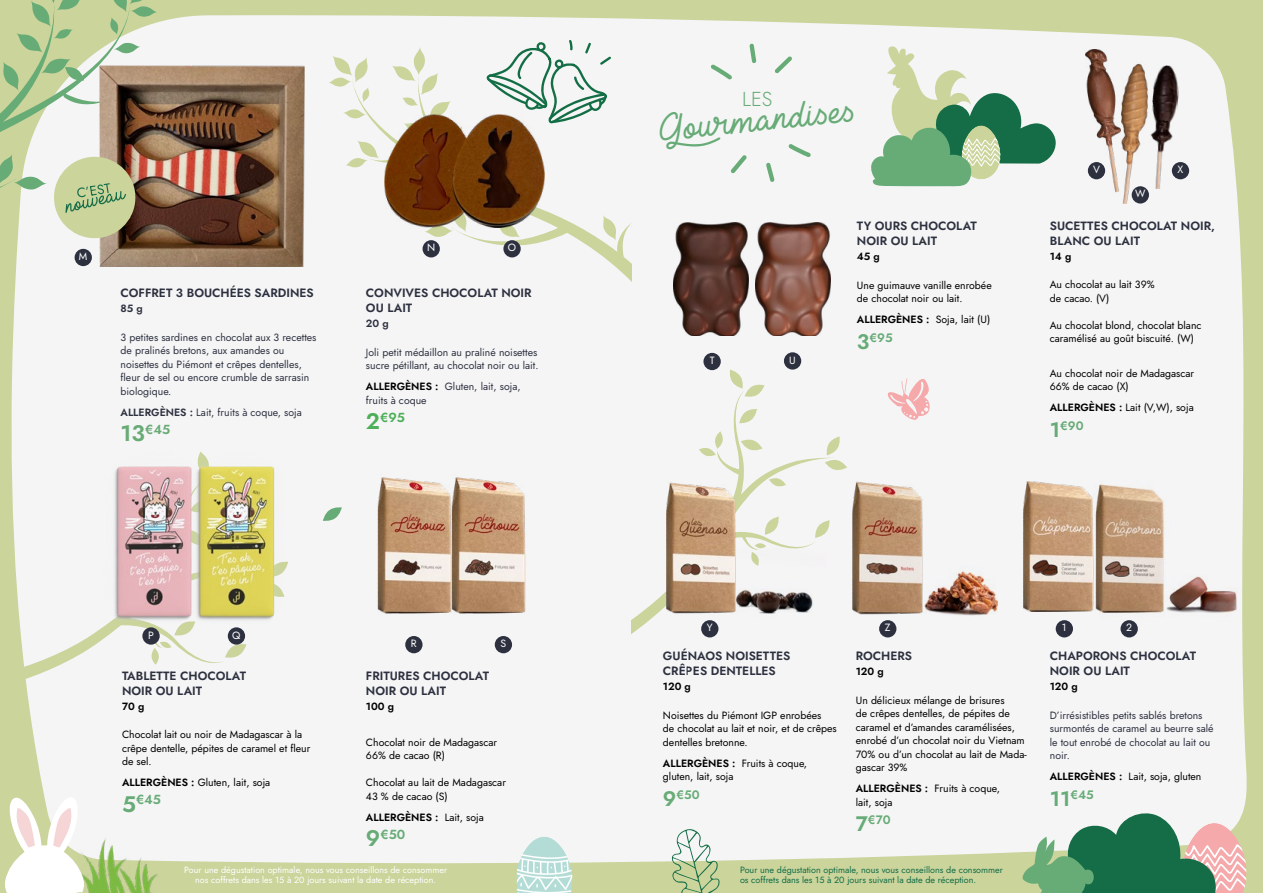
<style>
.page{position:relative;width:1263px;height:893px;background:#cad49b}
.page>*{position:absolute;margin:0;border:0;box-sizing:border-box;transform-origin:0 0}
.t1{font:36.75px "Lieto Me";color:#67ab76}
.t2{font:300 20.25px "Jost";color:#67ab76}
.t3{font:600 13.05px "Jost";color:#67ab76}
.t4{font:600 13.05px "Jost";color:#4db059}
.t5{font:600 12.3px "Jost";color:#67ab76}
.t6{font:600 12px/15px "Jost";color:#2d313f}
.t7{font:10.5px/13.5px "Jost";color:#000}
.t8{font:10.5px/13.5px "Jost";color:#2d313f}
.t9{font:600 10.5px "Jost";color:#000}
.t10{font:10.5px "Jost";color:#fff}
.t11{font:600 10.5px "Jost";color:#2d313f}
.t12{font:9px/10.5px "Jost";color:#fff;text-align:center}
.t13{font:9px/10.5px "Jost";color:#146d47}
.s1{font-weight:600}
.s2{font-size:22.5px}
.s3{font-weight:600;color:#000}
.s4{font-weight:400}
.s5{font-size:21px}
</style>
<div class="page">
<div style="left:11px;top:15px;width:1236px;height:849px;background:#f5f5f6"></div>
<svg style="left:328px;top:47px;width:303px;height:301px;fill:#f5f5f6"></svg>
<svg style="left:0;top:0;width:158px;height:318px;fill:#f5f5f6"></svg>
<svg style="left:671px;top:828px;width:49px;height:65px"></svg>
<img style="left:85px;top:837px;width:73px;height:56px">
<svg style="left:5px;top:796px;width:80px;height:97px"></svg>
<img style="left:100px;top:65px;width:204px;height:201px">
<div style="left:75px;top:249px;width:17px;height:17px;background:#2d313f;border-radius:9px"></div>
<div style="left:405px;top:636px;width:17px;height:17px;background:#2d313f;border-radius:9px"></div>
<div style="left:495px;top:636px;width:17px;height:17px;background:#2d313f;border-radius:9px"></div>
<svg style="left:12px;top:452px;width:276px;height:263px;fill:#f5f5f6"></svg>
<img style="left:459px;top:466px;width:74px;height:159px">
<img style="left:366px;top:466px;width:93px;height:159px">
<img style="left:226px;top:427px;width:83px;height:231px">
<img style="left:99px;top:427px;width:127px;height:231px">
<svg style="left:323px;top:506px;width:19px;height:16px"></svg>
<svg style="left:65px;top:66px;width:19px;height:16px"></svg>
<svg style="left:142px;top:627px;width:18px;height:18px"></svg>
<svg style="left:228px;top:627px;width:17px;height:18px"></svg>
<svg style="left:422px;top:240px;width:18px;height:17px"></svg>
<svg style="left:503px;top:240px;width:18px;height:17px"></svg>
<svg style="left:51px;top:154px;width:87px;height:87px"></svg>
<img style="left:385px;top:114px;width:159px;height:113px">
<img style="left:673px;top:223px;width:75px;height:113px">
<img style="left:756px;top:223px;width:75px;height:113px">
<svg style="left:703px;top:353px;width:18px;height:17px"></svg>
<svg style="left:784px;top:352px;width:17px;height:18px"></svg>
<img style="left:925px;top:472px;width:72px;height:163px">
<img style="left:847px;top:472px;width:79px;height:152px">
<img style="left:1085px;top:49px;width:62px;height:155px">
<svg style="left:711px;top:64px;width:21px;height:16px"></svg>
<svg style="left:749px;top:44px;width:7px;height:19px"></svg>
<svg style="left:775px;top:56px;width:17px;height:17px"></svg>
<svg style="left:788px;top:144px;width:23px;height:13px"></svg>
<svg style="left:766px;top:163px;width:8px;height:19px"></svg>
<svg style="left:731px;top:155px;width:16px;height:18px"></svg>
<svg style="left:631px;top:370px;width:216px;height:291px;fill:#f5f5f6"></svg>
<img style="left:689px;top:512px;width:137px;height:161px">
<img style="left:654px;top:472px;width:89px;height:152px">
<svg style="left:886px;top:375px;width:46px;height:46px"></svg>
<div style="left:1088px;top:162px;width:17px;height:17px;background:#2d313f;border-radius:9px"></div>
<div style="left:1172px;top:162px;width:17px;height:17px;background:#2d313f;border-radius:9px"></div>
<svg style="left:1132px;top:186px;width:17px;height:18px"></svg>
<div style="left:701px;top:620px;width:17px;height:17px;background:#2d313f;border-radius:9px"></div>
<div style="left:879px;top:620px;width:17px;height:17px;background:#2d313f;border-radius:9px"></div>
<div style="left:1056px;top:620px;width:17px;height:17px;background:#2d313f;border-radius:9px"></div>
<svg style="left:1120px;top:620px;width:18px;height:17px"></svg>
<svg style="left:870px;top:46px;width:186px;height:141px"></svg>
<img style="left:1024px;top:482px;width:65px;height:130px">
<img style="left:1089px;top:457px;width:157px;height:163px">
<img style="left:1146px;top:65px;width:35px;height:125px">
<svg style="left:1022px;top:809px;width:224px;height:84px"></svg>
<svg style="left:486px;top:40px;width:125px;height:84px"></svg>
<svg style="left:517px;top:837px;width:56px;height:56px"></svg>
<p class="t10" style="left:79px;top:249px;width:10px">M</p>
<p class="t6" style="left:121px;top:285px;width:195px">COFFRET 3 BOUCHÉES SARDINES</p>
<p class="t11" style="left:121px;top:301px;width:24px">85 g</p>
<p class="t8" style="left:121px;top:330px;width:197px">3 petites sardines en chocolat aux 3 recettes de pralinés bretons, aux amandes ou noisettes du Piémont et crêpes dentelles, fleur de sel ou encore crumble de sarrasin biologique.</p>
<p class="t8" style="left:121px;top:405px;width:183px"><span class="s1">ALLERGÈNES :</span> Lait, fruits à coque, soja</p>
<p class="t3" style="left:121px;top:420px;width:51px"><span class="s2">13</span>€45</p>
<p class="t10" style="left:427px;top:241px;width:10px">N</p>
<p class="t10" style="left:508px;top:241px;width:10px">O</p>
<p class="t6" style="left:366px;top:285px;width:167px">CONVIVES CHOCOLAT NOIR<br>OU LAIT</p>
<p class="t11" style="left:366px;top:316px;width:24px">20 g</p>
<p class="t8" style="left:366px;top:345px;width:174px">Joli petit médaillon au praliné noisettes sucre pétillant, au chocolat noir ou lait.</p>
<p class="t8" style="left:366px;top:380px;width:156px"><span class="s3">ALLERGÈNES :</span> Gluten, lait, soja, fruits à coque</p>
<p class="t4" style="left:366px;top:408px;width:40px"><span class="s2">2</span>€95</p>
<p class="t10" style="left:148px;top:628px;width:7px">P</p>
<p class="t10" style="left:232px;top:628px;width:10px">Q</p>
<p class="t6" style="left:122px;top:668px;width:125px">TABLETTE CHOCOLAT<br>NOIR OU LAIT</p>
<p class="t9" style="left:122px;top:699px;width:24px">70 g</p>
<p class="t7" style="left:122px;top:728px;width:190px">Chocolat lait ou noir de Madagascar à la crêpe dentelle, pépites de caramel et fleur de sel.</p>
<p class="t7" style="left:122px;top:776px;width:150px"><span class="s1">ALLERGÈNES :</span> Gluten, lait, soja</p>
<p class="t3" style="left:122px;top:791px;width:41px"><span class="s2">5</span>€45</p>
<p class="t10" style="left:411px;top:636px;width:7px">R</p>
<p class="t10" style="left:500px;top:636px;width:7px">S</p>
<p class="t6" style="left:366px;top:668px;width:125px">FRITURES CHOCOLAT<br>NOIR OU LAIT</p>
<p class="t9" style="left:366px;top:699px;width:30px">100 g</p>
<p class="t7" style="left:366px;top:735px;width:133px">Chocolat noir de Madagascar<br>66% de cacao (R)</p>
<p class="t7" style="left:366px;top:776px;width:141px">Chocolat au lait de Madagascar<br>43 % de cacao (S)</p>
<p class="t9" style="left:366px;top:810px;width:119px">ALLERGÈNES : <span class="s4">Lait, soja</span></p>
<p class="t3" style="left:366px;top:825px;width:41px"><span class="s2">9</span>€50</p>
<p class="t12" style="left:184px;top:864px;width:264px">Pour une dégustation optimale, nous vous conseillons de consommer nos coffrets dans les 15 à 20 jours suivant la date de réception.</p>
<h2 class="t2" style="left:742px;top:85px;width:32px">LES</h2>
<h1 class="t1" style="left:657px;top:107px;width:185px;rotate:-6deg">Gour mandis es</h1>
<p class="t10" style="left:710px;top:353px;width:6px">T</p>
<p class="t10" style="left:789px;top:353px;width:8px">U</p>
<p class="t6" style="left:857px;top:219px;width:121px">TY OURS CHOCOLAT<br>NOIR OU LAIT</p>
<p class="t9" style="left:857px;top:249px;width:24px">45 g</p>
<p class="t7" style="left:857px;top:278px;width:136px">Une guimauve vanille enrobée de chocolat noir ou lait.</p>
<p class="t7" style="left:857px;top:313px;width:135px"><span class="s1">ALLERGÈNES :</span> Soja, lait (U)</p>
<p class="t5" style="left:857px;top:329px;width:37px"><span class="s5">3</span>€95</p>
<p class="t10" style="left:1093px;top:162px;width:8px">V</p>
<p class="t10" style="left:1177px;top:162px;width:7px">X</p>
<p class="t10" style="left:1135px;top:187px;width:12px">W</p>
<p class="t6" style="left:1050px;top:218px;width:167px">SUCETTES CHOCOLAT NOIR,<br>BLANC OU LAIT</p>
<p class="t9" style="left:1050px;top:249px;width:23px">14 g</p>
<p class="t7" style="left:1050px;top:278px;width:106px">Au chocolat au lait 39% de cacao. (V)</p>
<p class="t7" style="left:1050px;top:318px;width:153px">Au chocolat blond, chocolat blanc caramélisé au goût biscuité. (W)</p>
<p class="t7" style="left:1050px;top:366px;width:146px">Au chocolat noir de Madagascar<br>66% de cacao (X)</p>
<p class="t7" style="left:1050px;top:401px;width:145px"><span class="s1">ALLERGÈNES :</span> Lait (V,W), soja</p>
<p class="t5" style="left:1050px;top:417px;width:35px"><span class="s5">1</span>€90</p>
<p class="t10" style="left:707px;top:621px;width:7px">Y</p>
<p class="t10" style="left:885px;top:621px;width:7px">Z</p>
<p class="t10" style="left:1062px;top:621px;width:6px">1</p>
<p class="t10" style="left:1126px;top:621px;width:7px">2</p>
<p class="t6" style="left:663px;top:649px;width:129px">GUÉNAOS NOISETTES<br>CRÊPES DENTELLES</p>
<p class="t9" style="left:663px;top:679px;width:29px">120 g</p>
<p class="t7" style="left:663px;top:708px;width:175px">Noisettes du Piémont IGP enrobées<br>de chocolat au lait et noir, et de crêpes dentelles bretonne.</p>
<p class="t7" style="left:663px;top:756px;width:146px"><span class="s1">ALLERGÈNES :</span> Fruits à coque, gluten, lait, soja</p>
<p class="t5" style="left:663px;top:786px;width:38px"><span class="s5">9</span>€50</p>
<p class="t6" style="left:856px;top:649px;width:58px">ROCHERS</p>
<p class="t9" style="left:856px;top:664px;width:29px">120 g</p>
<p class="t7" style="left:856px;top:693px;width:172px">Un délicieux mélange de brisures<br>de crêpes dentelles, de pépites de caramel et d’amandes caramélisées, enrobé d’un chocolat noir du Vietnam<br>70% ou d’un chocolat au lait de Mada&shy;gascar 39%</p>
<p class="t7" style="left:856px;top:782px;width:146px"><span class="s1">ALLERGÈNES :</span> Fruits à coque, lait, soja</p>
<p class="t5" style="left:856px;top:811px;width:36px"><span class="s5">7</span>€70</p>
<p class="t13" style="left:740px;top:864px;width:264px">Pour une dégustation optimale, nous vous conseillons de consommer os coffrets dans les 15 à 20 jours suivant la date de réception.</p>
<p class="t6" style="left:1050px;top:649px;width:148px">CHAPORONS CHOCOLAT<br>NOIR OU LAIT</p>
<p class="t9" style="left:1050px;top:679px;width:29px">120 g</p>
<p class="t8" style="left:1050px;top:708px;width:165px">D’irrésistibles petits sablés bretons surmontés de caramel au beurre salé le tout enrobé de chocolat au lait ou noir.</p>
<p class="t7" style="left:1050px;top:770px;width:153px"><span class="s1">ALLERGÈNES :</span> Lait, soja, gluten</p>
<p class="t5" style="left:1050px;top:786px;width:46px"><span class="s5">11</span>€45</p>
</div>
